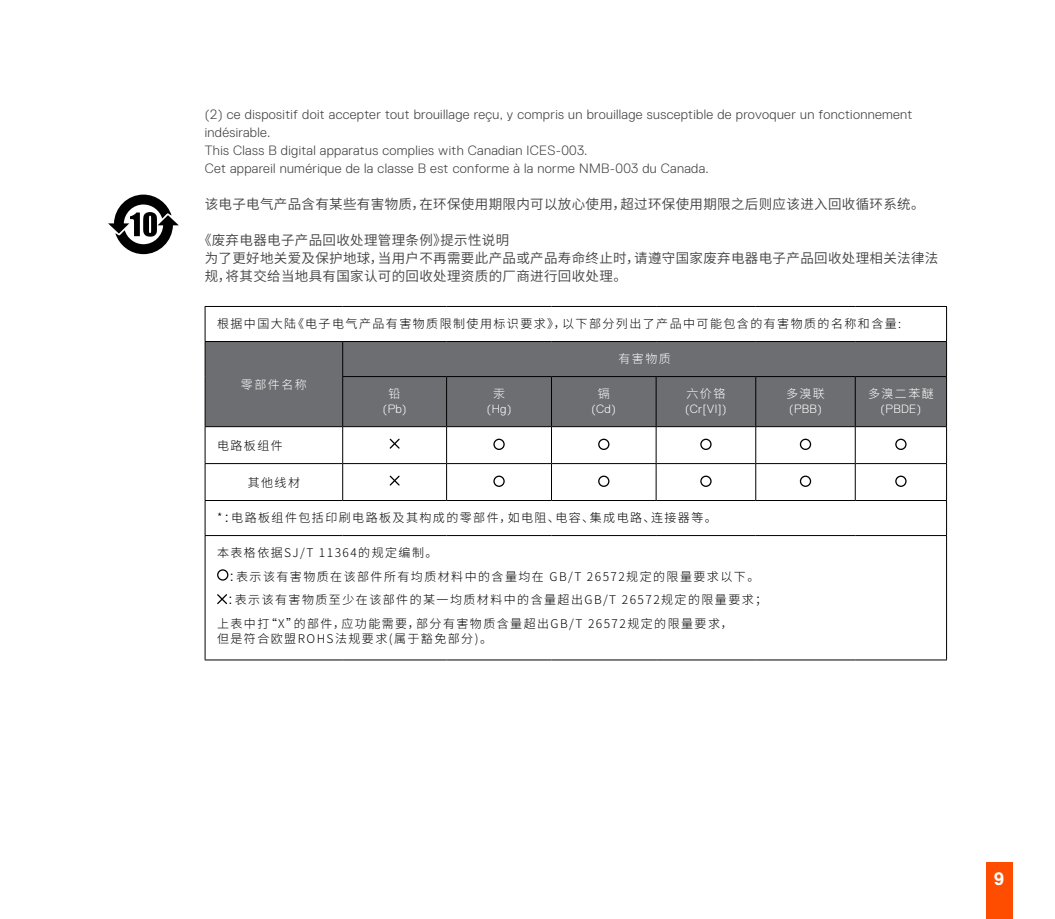
<style>
.page{position:relative;width:1055px;height:919px;background:#fff}
.page>*{position:absolute;margin:0;border:0;box-sizing:border-box;transform-origin:0 0}
.t1{font:700 18px "Replica Pro";color:#fff}
.t2{font:300 13.5px/18px "Replica Pro";letter-spacing:.025em;color:#414042}
.t3{font:13.5px/18px "Source Han Sans CN";letter-spacing:.025em;color:#414042}
.t4{font:300 12px "Source Han Sans CN";letter-spacing:.12em;color:#000}
.t5{font:300 12px "Replica Pro";letter-spacing:.025em;color:#fff}
.t6{font:300 12px "Source Han Sans CN";letter-spacing:.12em;color:#fff}
</style>
<div class="page">
<div style="left:985px;top:861px;width:27px;height:57px;background:#ff4d00"></div>
<div style="left:205px;top:342px;width:741px;height:84px;background:#6d6e71"></div>
<hr style="left:205px;top:306px;width:138px;height:1px;background:#000">
<hr style="left:204px;top:307px;width:1px;height:34px;background:#000">
<hr style="left:343px;top:306px;width:103px;height:1px;background:#000">
<hr style="left:446px;top:306px;width:105px;height:1px;background:#000">
<hr style="left:551px;top:306px;width:105px;height:1px;background:#000">
<hr style="left:656px;top:306px;width:99px;height:1px;background:#000">
<hr style="left:755px;top:306px;width:100px;height:1px;background:#000">
<hr style="left:855px;top:306px;width:91px;height:1px;background:#000">
<hr style="left:946px;top:307px;width:1px;height:34px;background:#000">
<hr style="left:205px;top:341px;width:138px;height:1px;background:#000">
<hr style="left:204px;top:342px;width:1px;height:34px;background:#000">
<hr style="left:204px;top:376px;width:1px;height:50px;background:#000">
<hr style="left:343px;top:341px;width:103px;height:1px;background:#000">
<hr style="left:342px;top:342px;width:1px;height:34px;background:#000">
<hr style="left:446px;top:341px;width:105px;height:1px;background:#000">
<hr style="left:551px;top:341px;width:105px;height:1px;background:#000">
<hr style="left:656px;top:341px;width:99px;height:1px;background:#000">
<hr style="left:755px;top:341px;width:100px;height:1px;background:#000">
<hr style="left:855px;top:341px;width:91px;height:1px;background:#000">
<hr style="left:946px;top:342px;width:1px;height:34px;background:#000">
<hr style="left:342px;top:376px;width:104px;height:1px;background:#000">
<hr style="left:342px;top:377px;width:1px;height:49px;background:#000">
<hr style="left:446px;top:376px;width:105px;height:1px;background:#000">
<hr style="left:446px;top:377px;width:1px;height:49px;background:#000">
<hr style="left:551px;top:376px;width:105px;height:1px;background:#000">
<hr style="left:551px;top:377px;width:1px;height:49px;background:#000">
<hr style="left:656px;top:376px;width:99px;height:1px;background:#000">
<hr style="left:655px;top:377px;width:1px;height:49px;background:#000">
<hr style="left:755px;top:376px;width:100px;height:1px;background:#000">
<hr style="left:755px;top:377px;width:1px;height:49px;background:#000">
<hr style="left:855px;top:376px;width:91px;height:1px;background:#000">
<hr style="left:854px;top:377px;width:1px;height:49px;background:#000">
<hr style="left:946px;top:377px;width:1px;height:49px;background:#000">
<hr style="left:205px;top:426px;width:138px;height:1px;background:#000">
<hr style="left:204px;top:427px;width:1px;height:36px;background:#000">
<hr style="left:343px;top:426px;width:103px;height:1px;background:#000">
<hr style="left:342px;top:427px;width:1px;height:36px;background:#000">
<hr style="left:446px;top:426px;width:105px;height:1px;background:#000">
<hr style="left:446px;top:427px;width:1px;height:36px;background:#000">
<hr style="left:551px;top:426px;width:105px;height:1px;background:#000">
<hr style="left:551px;top:427px;width:1px;height:36px;background:#000">
<hr style="left:656px;top:426px;width:99px;height:1px;background:#000">
<hr style="left:655px;top:427px;width:1px;height:36px;background:#000">
<hr style="left:755px;top:426px;width:100px;height:1px;background:#000">
<hr style="left:755px;top:427px;width:1px;height:36px;background:#000">
<hr style="left:855px;top:426px;width:91px;height:1px;background:#000">
<hr style="left:854px;top:427px;width:1px;height:36px;background:#000">
<hr style="left:946px;top:427px;width:1px;height:36px;background:#000">
<hr style="left:205px;top:463px;width:138px;height:1px;background:#000">
<hr style="left:204px;top:464px;width:1px;height:36px;background:#000">
<hr style="left:343px;top:463px;width:103px;height:1px;background:#000">
<hr style="left:342px;top:464px;width:1px;height:36px;background:#000">
<hr style="left:446px;top:463px;width:105px;height:1px;background:#000">
<hr style="left:446px;top:464px;width:1px;height:36px;background:#000">
<hr style="left:551px;top:463px;width:105px;height:1px;background:#000">
<hr style="left:551px;top:464px;width:1px;height:36px;background:#000">
<hr style="left:656px;top:463px;width:99px;height:1px;background:#000">
<hr style="left:655px;top:464px;width:1px;height:36px;background:#000">
<hr style="left:755px;top:463px;width:100px;height:1px;background:#000">
<hr style="left:755px;top:464px;width:1px;height:36px;background:#000">
<hr style="left:855px;top:463px;width:91px;height:1px;background:#000">
<hr style="left:854px;top:464px;width:1px;height:36px;background:#000">
<hr style="left:946px;top:464px;width:1px;height:36px;background:#000">
<hr style="left:205px;top:500px;width:138px;height:1px;background:#000">
<hr style="left:204px;top:501px;width:1px;height:34px;background:#000">
<hr style="left:343px;top:500px;width:103px;height:1px;background:#000">
<hr style="left:446px;top:500px;width:105px;height:1px;background:#000">
<hr style="left:551px;top:500px;width:105px;height:1px;background:#000">
<hr style="left:656px;top:500px;width:99px;height:1px;background:#000">
<hr style="left:755px;top:500px;width:100px;height:1px;background:#000">
<hr style="left:855px;top:500px;width:91px;height:1px;background:#000">
<hr style="left:946px;top:501px;width:1px;height:34px;background:#000">
<hr style="left:205px;top:535px;width:138px;height:1px;background:#000">
<hr style="left:204px;top:536px;width:1px;height:123px;background:#000">
<hr style="left:343px;top:535px;width:103px;height:1px;background:#000">
<hr style="left:446px;top:535px;width:105px;height:1px;background:#000">
<hr style="left:551px;top:535px;width:105px;height:1px;background:#000">
<hr style="left:656px;top:535px;width:99px;height:1px;background:#000">
<hr style="left:755px;top:535px;width:100px;height:1px;background:#000">
<hr style="left:855px;top:535px;width:91px;height:1px;background:#000">
<hr style="left:946px;top:536px;width:1px;height:123px;background:#000">
<hr style="left:205px;top:659px;width:138px;height:1px;background:#000">
<hr style="left:343px;top:659px;width:103px;height:1px;background:#000">
<hr style="left:446px;top:659px;width:105px;height:1px;background:#000">
<hr style="left:551px;top:659px;width:105px;height:1px;background:#000">
<hr style="left:656px;top:659px;width:99px;height:1px;background:#000">
<hr style="left:755px;top:659px;width:100px;height:1px;background:#000">
<hr style="left:855px;top:659px;width:91px;height:1px;background:#000">
<svg style="left:389px;top:438px;width:11px;height:11px"></svg>
<div style="left:493px;top:438px;width:11px;height:12px;border:1px solid #000;border-radius:50%"></div>
<div style="left:598px;top:438px;width:11px;height:12px;border:1px solid #000;border-radius:50%"></div>
<div style="left:700px;top:438px;width:11px;height:12px;border:1px solid #000;border-radius:50%"></div>
<div style="left:799px;top:438px;width:12px;height:12px;border:1px solid #000;border-radius:50%"></div>
<div style="left:895px;top:438px;width:11px;height:12px;border:1px solid #000;border-radius:50%"></div>
<svg style="left:389px;top:475px;width:11px;height:11px"></svg>
<div style="left:493px;top:475px;width:11px;height:12px;border:1px solid #000;border-radius:50%"></div>
<div style="left:598px;top:475px;width:11px;height:12px;border:1px solid #000;border-radius:50%"></div>
<div style="left:700px;top:475px;width:11px;height:12px;border:1px solid #000;border-radius:50%"></div>
<div style="left:799px;top:475px;width:12px;height:12px;border:1px solid #000;border-radius:50%"></div>
<div style="left:895px;top:475px;width:11px;height:12px;border:1px solid #000;border-radius:50%"></div>
<div style="left:217px;top:569px;width:11px;height:11px;border:1px solid #000;border-radius:50%"></div>
<svg style="left:217px;top:594px;width:10px;height:10px"></svg>
<svg style="left:108px;top:194px;width:71px;height:60px"></svg>
<p class="t2" style="left:205px;top:105px;width:709px">(2) ce dispositif doit accepter tout brouillage reçu, y compris un brouillage susceptible de provoquer un fonctionnement indésirable.<br>This Class B digital apparatus complies with Canadian ICES-003.<br>Cet appareil numérique de la classe B est conforme à la norme NMB-003 du Canada.</p>
<p class="t3" style="left:205px;top:195px;width:721px">该电子电气产品含有某些有害物质，在环保使用期限内可以放心使用，超过环保使用期限之后则应该进入回收循环系统。</p>
<p class="t3" style="left:205px;top:231px;width:735px;text-indent:-6px">《废弃电器电子产品回收处理管理条例》提示性说明<br>为了更好地关爱及保护地球，当用户不再需要此产品或产品寿命终止时，请遵守国家废弃电器电子产品回收处理相关法律法规，将其交给当地具有国家认可的回收处理资质的厂商进行回收处理。</p>
<p class="t4" style="left:217px;top:317px;width:685px">根据中国大陆《电子电气产品有害物质限制使用标识要求》，以下部分列出了产品中可能包含的有害物质的名称和含量:</p>
<p class="t6" style="left:241px;top:377px;width:67px">零部件名称</p>
<p class="t6" style="left:388px;top:387px;width:13px">铅</p>
<p class="t5" style="left:383px;top:401px;width:25px">(Pb)</p>
<p class="t6" style="left:493px;top:387px;width:13px">汞</p>
<p class="t5" style="left:486px;top:401px;width:26px">(Hg)</p>
<p class="t6" style="left:618px;top:352px;width:54px">有害物质</p>
<p class="t6" style="left:598px;top:387px;width:13px">镉</p>
<p class="t5" style="left:591px;top:401px;width:26px">(Cd)</p>
<p class="t6" style="left:686px;top:387px;width:40px">六价铬</p>
<p class="t5" style="left:685px;top:401px;width:43px">(Cr[VI])</p>
<p class="t4" style="left:217px;top:438px;width:67px">电路板组件</p>
<p class="t4" style="left:248px;top:475px;width:54px">其他线材</p>
<p class="t4" style="left:217px;top:511px;width:501px">*：电路板组件包括印刷电路板及其构成的零部件，如电阻、电容、集成电路、连接器等。</p>
<p class="t4" style="left:217px;top:546px;width:222px">本表格依据SJ/T 11364的规定编制。</p>
<p class="t4" style="left:229px;top:569px;width:532px">：表示该有害物质在该部件所有均质材料中的含量均在 GB/T 26572规定的限量要求以下。</p>
<p class="t4" style="left:227px;top:593px;width:541px">：表示该有害物质至少在该部件的某一均质材料中的含量超出GB/T 26572规定的限量要求；</p>
<p class="t4" style="left:217px;top:616px;width:517px">上表中打“X”的部件，应功能需要，部分有害物质含量超出GB/T 26572规定的限量要求，</p>
<p class="t4" style="left:217px;top:631px;width:276px">但是符合欧盟ROHS法规要求(属于豁免部分)。</p>
<p class="t6" style="left:786px;top:387px;width:40px">多溴联</p>
<p class="t5" style="left:789px;top:401px;width:34px">(PBB)</p>
<p class="t6" style="left:868px;top:387px;width:67px">多溴二苯醚</p>
<p class="t5" style="left:880px;top:401px;width:42px">(PBDE)</p>
<h1 class="t1" style="left:993px;top:868px;width:12px">9</h1>
</div>
